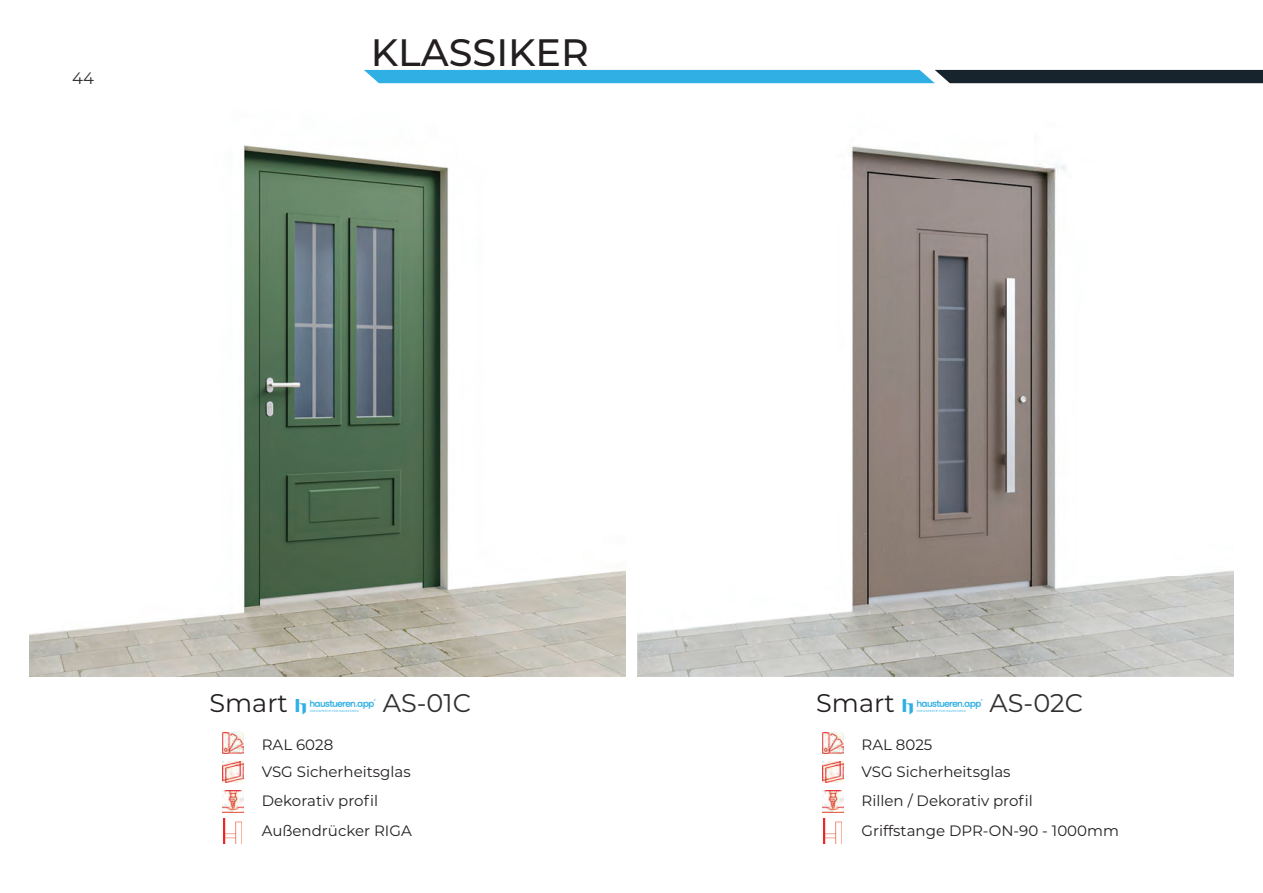
<style>
.page{position:relative;width:1263px;height:893px;background:#fff}
.page>*{position:absolute;margin:0;border:0;box-sizing:border-box;transform-origin:0 0}
.t1{font:38.25px "Montserrat Medium 2";color:#231f20}
.t2{font:25.5px "Montserrat Regular 2";color:#312f30}
.t3{font:16.5px "Montserrat Regular 2";color:#312f30}
.t4{font:15px "Montserrat Regular 2";color:#231f20}
.s1{color:#231f20}
.s2{font-family:"BASO";font-weight:700;color:#2fafe4}
</style>
<div class="page">
<img style="left:822px;top:732px;width:22px;height:21px">
<img style="left:223px;top:732px;width:21px;height:21px">
<img style="left:822px;top:761px;width:22px;height:22px">
<img style="left:223px;top:761px;width:21px;height:22px">
<img style="left:822px;top:791px;width:22px;height:22px">
<img style="left:223px;top:791px;width:21px;height:22px">
<img style="left:823px;top:818px;width:18px;height:26px">
<img style="left:224px;top:818px;width:18px;height:26px">
<img style="left:30px;top:83px;width:595px;height:593px">
<img style="left:638px;top:83px;width:595px;height:593px">
<svg style="left:364px;top:70px;width:899px;height:13px;background:#2b7fa3"></svg>
<p class="t3" style="left:72px;top:67px;width:23px">44</p>
<h1 class="t1" style="left:371px;top:26px;width:220px">KLASSIKER</h1>
<h2 class="t2" style="left:209px;top:686px;width:263px"><span class="s1">Smart</span> <span class="s2">$</span> AS-01C</h2>
<h2 class="t2" style="left:816px;top:686px;width:268px"><span class="s1">Smart</span> <span class="s2">$</span> AS-02C</h2>
<p class="t4" style="left:262px;top:734px;width:73px">RAL 6028</p>
<p class="t4" style="left:861px;top:734px;width:72px">RAL 8025</p>
<p class="t4" style="left:262px;top:761px;width:150px">VSG Sicherheitsglas</p>
<p class="t4" style="left:861px;top:761px;width:150px">VSG Sicherheitsglas</p>
<p class="t4" style="left:262px;top:791px;width:118px">Dekorativ profil</p>
<p class="t4" style="left:861px;top:791px;width:173px">Rillen / Dekorativ profil</p>
<p class="t4" style="left:262px;top:820px;width:151px">Außendrücker RIGA</p>
<p class="t4" style="left:861px;top:820px;width:259px">Griffstange DPR-ON-90 - 1000mm</p>
</div>
